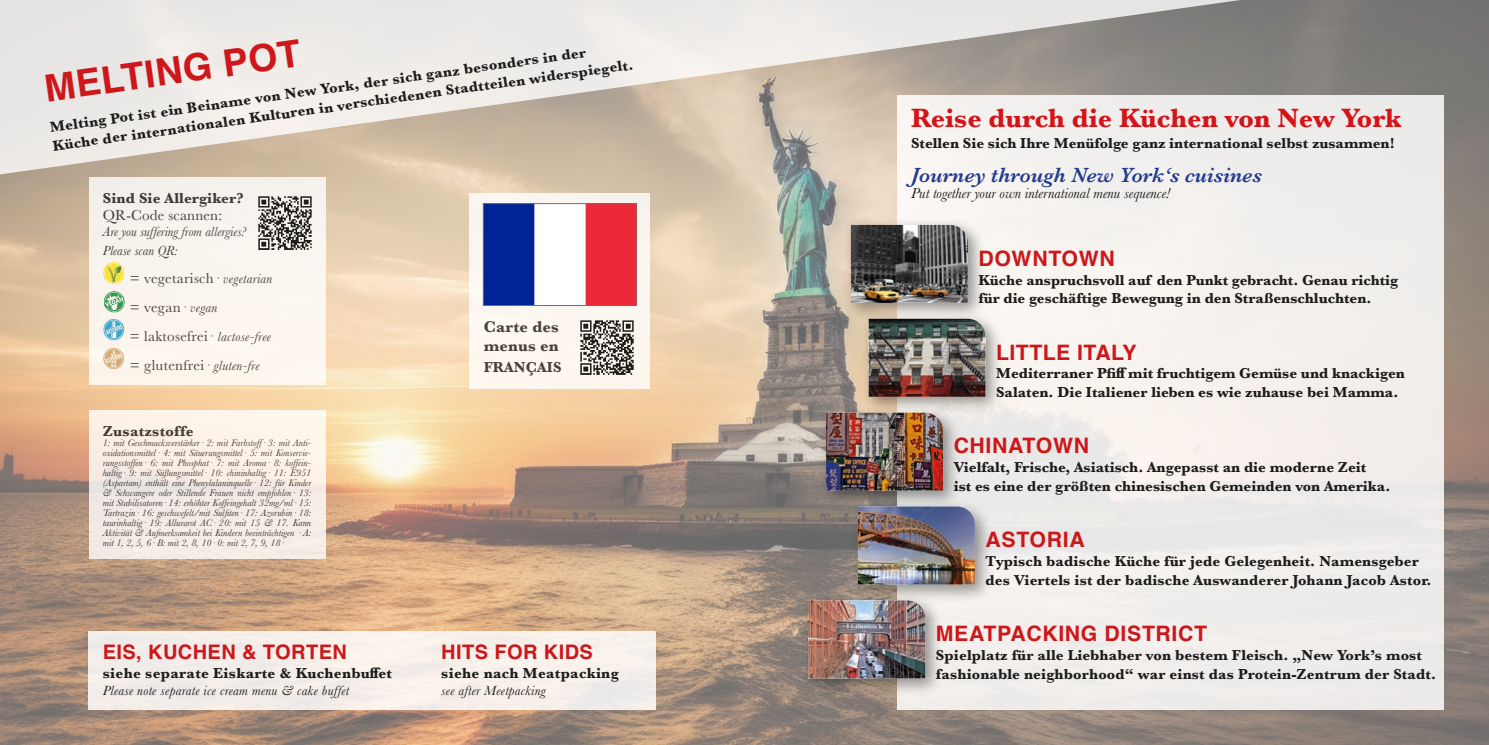
<style>
.page{position:relative;width:1489px;height:745px;background:#fff}
.page>*{position:absolute;margin:0;border:0;box-sizing:border-box;transform-origin:0 0}
.t1{font:700 37.5px "Helvetica";color:#cd171a}
.t2{font:700 27.5px "Baskerville";color:#d51318}
.t3{font:700 21.25px "Helvetica";letter-spacing:.03em;color:#cd171a}
.t4{font:italic 600 21.25px "Baskerville";color:#213b8f}
.t5{font:700 20px "Helvetica";letter-spacing:.02em;color:#cd171a}
.t6{font:700 16.25px/18.8px "Baskerville";letter-spacing:.01em;color:#1d1d1b}
.t7{font:700 15px/18.8px "Baskerville";color:#1d1d1b}
.t8{font:15px/28.8px "Baskerville";letter-spacing:.02em;color:#1d1d1b}
.t9{font:700 15px "Baskerville";letter-spacing:.02em;color:#1d1d1b}
.t10{font:italic 15px "Baskerville";color:#1d1d1b}
.t11{font:italic 13.75px "Baskerville";letter-spacing:.02em;color:#1d1d1b}
.t12{font:italic 13.75px/18.8px "Baskerville";color:#1d1d1b}
.t13{font:italic 10px/10px "Baskerville";color:#1d1d1b;text-align:justify}
.s1{font-style:italic;font-size:13.75px}
</style>
<div class="page">
<img style="left:0;top:0;width:1488px;height:744px">
<div style="left:896px;top:94px;width:546px;height:615px;background:#f2eeec"></div>
<svg style="left:0;top:0;width:1398px;height:178px;fill:#e9e8e6"></svg>
<div style="left:843px;top:217px;width:143px;height:104px;background:#1d1d1b;opacity:.45"></div>
<img style="left:850px;top:225px;width:117px;height:78px">
<div style="left:861px;top:311px;width:142px;height:103px;background:#1d1d1b;opacity:.45"></div>
<img style="left:868px;top:318px;width:117px;height:78px">
<div style="left:818px;top:405px;width:143px;height:103px;background:#1d1d1b;opacity:.45"></div>
<img style="left:826px;top:412px;width:117px;height:78px">
<div style="left:850px;top:498px;width:143px;height:104px;background:#1d1d1b;opacity:.45"></div>
<img style="left:857px;top:506px;width:117px;height:78px">
<div style="left:800px;top:592px;width:143px;height:104px;background:#1d1d1b;opacity:.45"></div>
<img style="left:808px;top:600px;width:117px;height:78px">
<div style="left:89px;top:631px;width:567px;height:78px;background:#f5efea"></div>
<div style="left:89px;top:410px;width:236px;height:148px;background:#f7ede6"></div>
<div style="left:89px;top:177px;width:236px;height:208px;background:#faf5ee"></div>
<svg style="left:103px;top:262px;width:21px;height:21px"></svg>
<svg style="left:104px;top:291px;width:21px;height:21px"></svg>
<svg style="left:103px;top:319px;width:22px;height:21px"></svg>
<svg style="left:103px;top:348px;width:21px;height:21px"></svg>
<img style="left:258px;top:196px;width:54px;height:54px">
<div style="left:469px;top:193px;width:181px;height:195px;background:#fdf6ef"></div>
<img style="left:580px;top:320px;width:54px;height:55px">
<img style="left:485px;top:205px;width:149px;height:98px">
<div style="left:483px;top:203px;width:153px;height:102px;border:1px solid #70706f"></div>
<h1 class="t1" style="left:41px;top:66px;width:260px;rotate:-8deg">MELTING POT</h1>
<p class="t7" style="left:49px;top:118px;width:587px;rotate:-8deg">Melting Pot ist ein Beiname von New York, der sich ganz besonders in der<br>Küche der internationalen Kulturen in verschiedenen Stadtteilen widerspiegelt.</p>
<p class="t7" style="left:103px;top:189px;width:142px">Sind Sie Allergiker?</p>
<p class="t8" style="left:103px;top:200px;width:121px">QR-Code scannen:</p>
<p class="t12" style="left:103px;top:222px;width:145px">Are you suffering from allergies?<br>Please scan QR:</p>
<p class="t8" style="left:130px;top:264px;width:144px">= vegetarisch· <span class="s1">vegetarian </span>= vegan· <span class="s1">vegan<br></span>= laktosefrei· <span class="s1">lactose-free </span>= glutenfrei· <span class="s1">gluten-fre</span></p>
<p class="t9" style="left:103px;top:420px;width:92px">Zusatzstoffe</p>
<p class="t13" style="left:103px;top:437px;width:210px">1: mit Geschmacksverstärker· 2: mit Farbstoff· 3: mit Anti&shy;oxidationsmittel· 4: mit Säuerungsmittel· 5: mit Konservie&shy;rungsstoffen· 6: mit Phosphat· 7: mit Aroma· 8: koffein&shy;haltig· 9: mit Süßungsmittel· 10: chininhaltig· 11: E951 (Aspartam) enthält eine Phenylalaninquelle· 12: für Kinder &amp; Schwangere oder Stillende Frauen nicht empfohlen· 13: mit Stabilisatoren· 14: erhöhter Koffeingehalt 32mg/ml· 15:<br>Tartrazin· 16: geschwefelt/mit Sulfiten· 17: Azorubin· 18: taurinhaltig· 19: Allurarot AC· 20: mit 15 &amp; 17. Kann Aktivität &amp; Aufmerksamkeit bei Kindern beeinträchtigen · A: mit 1, 2, 5, 6· B: mit 2, 8, 10· 0: mit 2, 7, 9, 18·</p>
<p class="t6" style="left:484px;top:317px;width:76px">Carte des menus en</p>
<p class="t7" style="left:484px;top:357px;width:79px">FRANÇAIS</p>
<h3 class="t5" style="left:103px;top:639px;width:245px">EIS, KUCHEN &amp; TORTEN</h3>
<h3 class="t5" style="left:441px;top:639px;width:153px">HITS FOR KIDS</h3>
<p class="t9" style="left:103px;top:662px;width:291px">siehe separate Eiskarte &amp; Kuchenbuffet</p>
<p class="t9" style="left:441px;top:662px;width:179px">siehe nach Meatpacking</p>
<p class="t11" style="left:103px;top:681px;width:248px">Please note separate ice cream menu &amp; cake buffet</p>
<p class="t11" style="left:441px;top:681px;width:106px">see after Meetpacking</p>
<h2 class="t2" style="left:911px;top:99px;width:492px">Reise durch die Küchen von New York</h2>
<p class="t7" style="left:911px;top:134px;width:485px">Stellen Sie sich Ihre Menüfolge ganz international selbst zusammen!</p>
<h3 class="t4" style="left:911px;top:160px;width:353px">Journey through New York‘s cuisines</h3>
<p class="t10" style="left:911px;top:183px;width:260px">Put together your own international menu sequence!</p>
<h3 class="t3" style="left:978px;top:245px;width:138px">DOWNTOWN</h3>
<p class="t7" style="left:978px;top:270px;width:421px">Küche anspruchsvoll auf den Punkt gebracht. Genau richtig für die geschäftige Bewegung in den Straßenschluchten.</p>
<h3 class="t3" style="left:996px;top:339px;width:142px">LITTLE ITALY</h3>
<p class="t7" style="left:996px;top:364px;width:410px">Mediterraner Pfiff mit fruchtigem Gemüse und knackigen<br>Salaten. Die Italiener lieben es wie zuhause bei Mamma.</p>
<h3 class="t3" style="left:953px;top:432px;width:137px">CHINATOWN</h3>
<p class="t7" style="left:953px;top:458px;width:438px">Vielfalt, Frische, Asiatisch. Angepasst an die moderne Zeit<br>ist es eine der größten chinesischen Gemeinden von Amerika.</p>
<h3 class="t3" style="left:985px;top:526px;width:101px">ASTORIA</h3>
<p class="t7" style="left:985px;top:551px;width:447px">Typisch badische Küche für jede Gelegenheit. Namensgeber des Viertels ist der badische Auswanderer Johann Jacob Astor.</p>
<h3 class="t3" style="left:935px;top:620px;width:273px">MEATPACKING DISTRICT</h3>
<p class="t7" style="left:935px;top:645px;width:501px">Spielplatz für alle Liebhaber von bestem Fleisch. „New York’s most fashionable neighborhood“ war einst das Protein-Zentrum der Stadt.</p>
</div>
